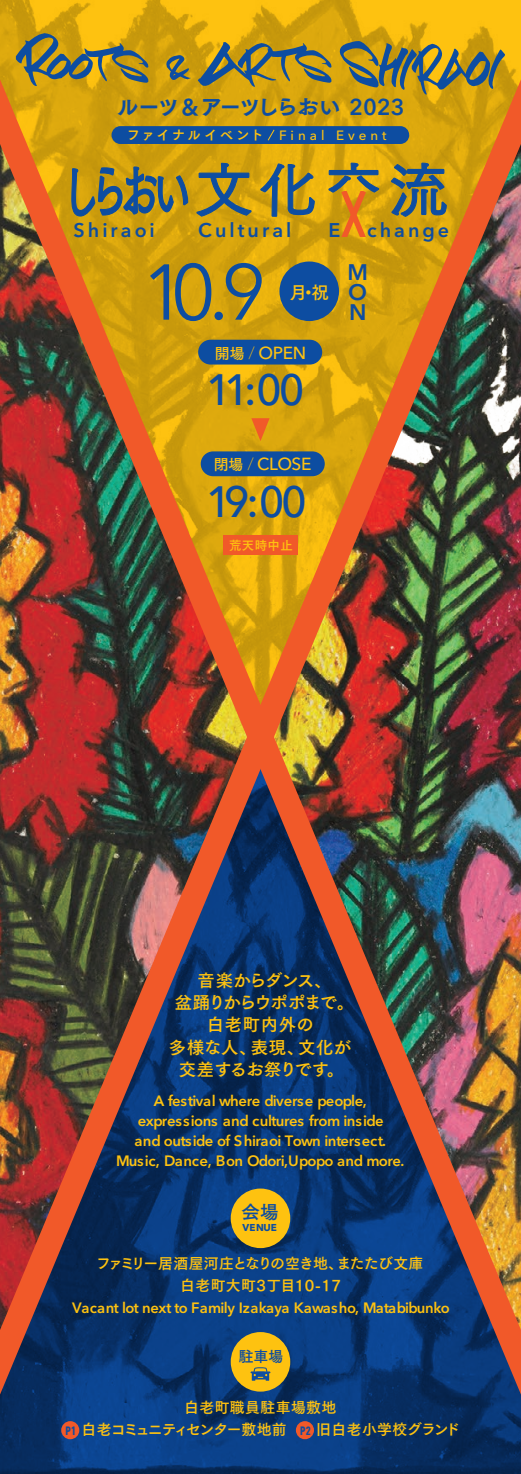
<style>
.page{position:relative;width:521px;height:1474px;background:#fff}
.page>*{position:absolute;margin:0;border:0;box-sizing:border-box;transform-origin:0 0}
.t1{font:78.05px "Avenir Next Cyr";color:#0d4da1}
.t2{font:500 43.4px "Avenir Next Cyr";letter-spacing:-.13em;color:#0d4da1}
.t3{font:600 22.4px/20.1px "Avenir Next Cyr";color:#0d4da1;text-align:justify}
.t4{font:21.18px "Tsuku Go Pro E";letter-spacing:-.08em;color:#0d4da1}
.t5{font:600 19.6px "Avenir Next Cyr";letter-spacing:.155em;color:#0d4da1}
.t6{font:18.55px "Tsuku Go Pro B";color:#0d4da1}
.t7{font:17.32px/22.4px "Tsuku Go Pro B";letter-spacing:.005em;color:#fec210;text-align:center}
.t8{font:500 17.32px "Avenir Next Cyr";letter-spacing:-.025em;color:#fec210}
.t9{font:600 14.88px/19.8px "Avenir Next Cyr";letter-spacing:-.025em;color:#fec210;text-align:center}
.t10{font:14.88px/22.4px "Tsuku Go Pro B";letter-spacing:.025em;color:#fec210;text-align:center}
.t11{font:14.88px/22.4px "Tsuku Go Pro B";letter-spacing:-.015em;color:#fec210;text-align:center}
.t12{font:14.88px "Tsuku Go Pro B";color:#0d4da1}
.t13{font:500 13.47px "Avenir Next Cyr";letter-spacing:.3em;color:#fec210}
.t14{font:12.42px "Tsuku Go Pro B";letter-spacing:.035em;color:#fec210}
.t15{font:700 9.97px "Avenir Next Cyr";color:#0d4da1}
.s1{font-family:"Avenir Next Cyr";font-weight:600;font-size:22.75px}
.s2{font-family:"Tsuku Go Pro B";font-weight:400}
.s3{font-family:"Tsuku Go Pro B";font-weight:400;font-size:14.88px}
.s4{font-weight:100}
.s5{font-family:"DIN Next LT Pro";font-weight:700;font-stretch:condensed;font-size:12.42px;color:#0d4da1}
</style>
<div class="page">
<img style="left:0;top:0;width:521px;height:1473px">
<div style="left:223px;top:535px;width:75px;height:20px;background:#f15929"></div>
<div style="left:112px;top:126px;width:297px;height:18px;background:#0d4da1;border-radius:9px"></div>
<svg style="left:267px;top:129px;width:8px;height:12px"></svg>
<div style="left:279px;top:261px;width:60px;height:60px;background:#0d4da1;border-radius:50%"></div>
<div style="left:198px;top:340px;width:124px;height:24px;background:#0d4da1;border-radius:12px"></div>
<div style="left:201px;top:451px;width:124px;height:25px;background:#0d4da1;border-radius:12px"></div>
<div style="left:231px;top:1188px;width:59px;height:60px;background:#fec210;border-radius:50%"></div>
<div style="left:231px;top:1331px;width:59px;height:60px;background:#fec210;border-radius:50%"></div>
<svg style="left:251px;top:1367px;width:19px;height:13px"></svg>
<div style="left:61px;top:1420px;width:18px;height:19px;background:#f15929;border-radius:50%"></div>
<div style="left:296px;top:1420px;width:18px;height:19px;background:#f15929;border-radius:50%"></div>
<svg style="left:251px;top:418px;width:19px;height:23px"></svg>
<svg style="left:196px;top:163px;width:56px;height:54px;background:#97883a"></svg>
<svg style="left:260px;top:163px;width:55px;height:54px;background:#9a8b3d"></svg>
<svg style="left:328px;top:163px;width:51px;height:73px;background:#be8f27"></svg>
<svg style="left:391px;top:163px;width:56px;height:54px;background:#7b7c4e"></svg>
<svg style="left:71px;top:166px;width:117px;height:50px;background:#8c823f"></svg>
<svg style="left:16px;top:32px;width:134px;height:54px;background:#9e8c37"></svg>
<svg style="left:165px;top:55px;width:26px;height:26px"></svg>
<svg style="left:198px;top:41px;width:308px;height:54px;background:#9e8c37"></svg>
<h3 class="t4" style="left:117px;top:88px;width:289px">ルーツ＆アーツしらおい <span class="s1">2023</span></h3>
<p class="t13" style="left:127px;top:125px;width:261px"><span class="s2">ファイナルイベント</span> Final Event</p>
<h3 class="t5" style="left:74px;top:214px;width:83px">Shiraoi</h3>
<h3 class="t5" style="left:198px;top:214px;width:95px">Cultural</h3>
<h3 class="t5" style="left:328px;top:214px;width:13px">E</h3>
<h3 class="t5" style="left:367px;top:214px;width:84px">change</h3>
<h1 class="t1" style="left:141px;top:230px;width:127px">10.9</h1>
<h3 class="t3" style="left:347px;top:260px;width:20px">M O N</h3>
<p class="t7" style="left:290px;top:279px;width:41px">月・祝</p>
<p class="t8" style="left:215px;top:338px;width:93px"><span class="s3">開場</span> <span class="s4">/</span> OPEN</p>
<h2 class="t2" style="left:206px;top:355px;width:100px">11:00</h2>
<p class="t8" style="left:214px;top:450px;width:99px"><span class="s3">閉場</span> <span class="s4">/</span> CLOSE</p>
<h2 class="t2" style="left:206px;top:467px;width:103px">19:00</h2>
<p class="t14" style="left:229px;top:535px;width:65px">荒天時中止</p>
<p class="t7" style="left:169px;top:967px;width:187px">音楽からダンス、<br>盆踊りからウポポまで。白老町内外の<br>多様な人、表現、文化が交差するお祭りです。</p>
<p class="t9" style="left:116px;top:1089px;width:290px">A festival where diverse people, expressions and cultures from inside<br>and outside of Shiraoi Town intersect.<br>Music, Dance, Bon Odori,Upopo and more.</p>
<p class="t6" style="left:241px;top:1196px;width:39px">会場</p>
<p class="t15" style="left:242px;top:1219px;width:36px">VENUE</p>
<p class="t11" style="left:96px;top:1249px;width:329px">ファミリー居酒屋河庄となりの空き地、またたび文庫白老町大町3丁目10-17</p>
<p class="t9" style="left:72px;top:1296px;width:379px">Vacant lot next to Family Izakaya Kawasho, Matabibunko</p>
<p class="t12" style="left:239px;top:1343px;width:46px">駐車場</p>
<p class="t10" style="left:66px;top:1394px;width:396px">白老町職員駐車場敷地<br><span class="s5">P1</span> 白老コミュニティセンター敷地前 <span class="s5">P2</span> 旧白老小学校グランド</p>
</div>
